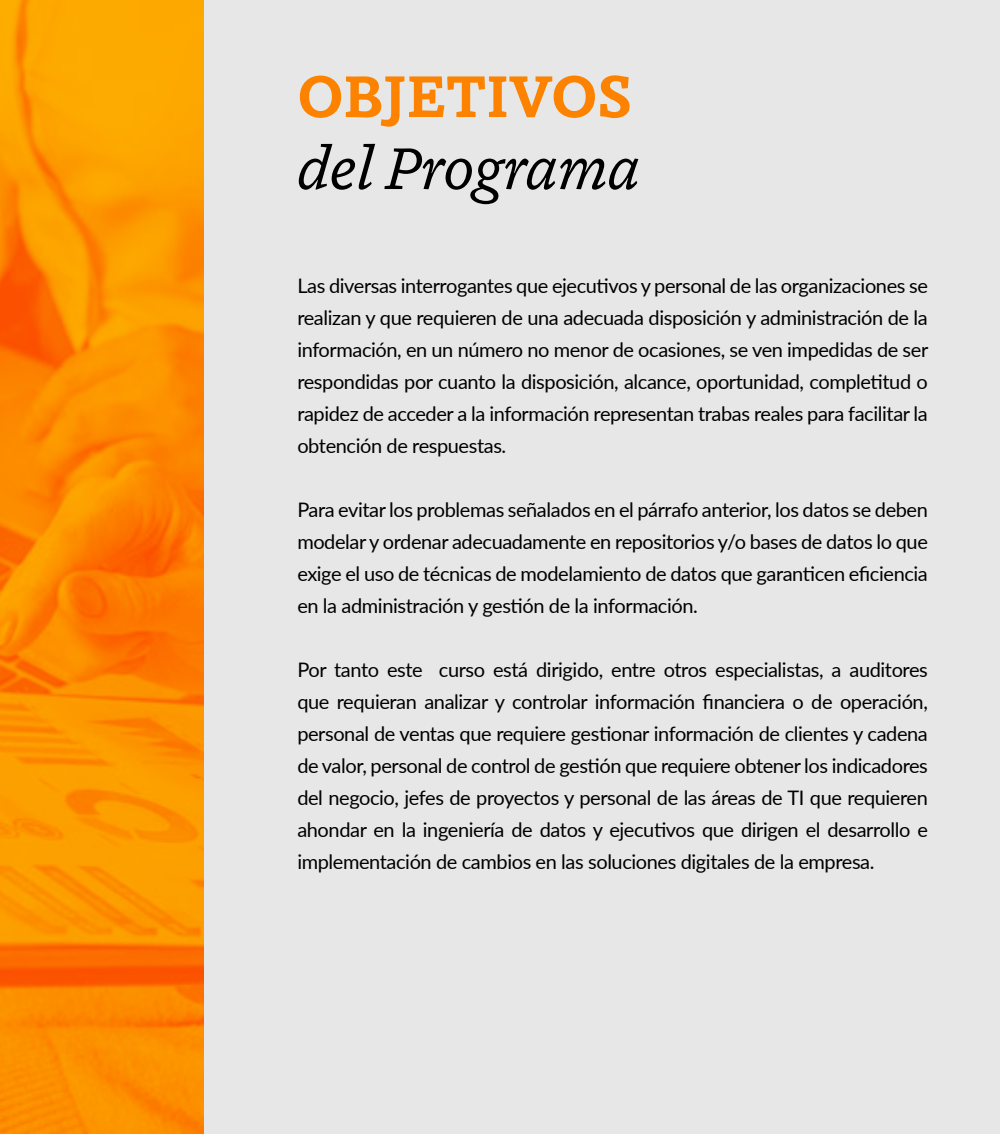
<style>
.page{position:relative;width:1000px;height:1134px;background:#fff}
.page>*{position:absolute;margin:0;border:0;box-sizing:border-box;transform-origin:0 0}
.t1{font:italic 60px "Dovetail MVB";color:#000}
.t2{font:700 60px "Dovetail MVB";letter-spacing:.005em;color:#fc8200}
.t3{font:20px/32px "Lato";letter-spacing:-.02em;color:#000;text-align:justify}
</style>
<div class="page">
<div style="left:204px;top:0;width:796px;height:1134px;background:#e7e7e7"></div>
<img style="left:0;top:0;width:204px;height:1134px">
<h1 class="t2" style="left:298px;top:51px;width:336px">OBJETIVOS</h1>
<h1 class="t1" style="left:297px;top:125px;width:344px">del Programa</h1>
<p class="t3" style="left:297px;top:269px;width:632px">Las diversas interrogantes que ejecutivos y personal de las organizaciones se realizan y que requieren de una adecuada disposición y administración de la información, en un número no menor de ocasiones, se ven impedidas de ser respondidas por cuanto la disposición, alcance, oportunidad, completitud o rapidez de acceder a la información representan trabas reales para facilitar la obtención de respuestas.</p>
<p class="t3" style="left:297px;top:493px;width:632px">Para evitar los problemas señalados en el párrafo anterior, los datos se deben modelar y ordenar adecuadamente en repositorios y/o bases de datos lo que exige el uso de técnicas de modelamiento de datos que garanticen eficiencia en la administración y gestión de la información.</p>
<p class="t3" style="left:297px;top:653px;width:632px">Por tanto este curso está dirigido, entre otros especialistas, a auditores que requieran analizar y controlar información financiera o de operación, personal de ventas que requiere gestionar información de clientes y cadena de valor, personal de control de gestión que requiere obtener los indicadores del negocio, jefes de proyectos y personal de las áreas de TI que requieren ahondar en la ingeniería de datos y ejecutivos que dirigen el desarrollo e implementación de cambios en las soluciones digitales de la empresa.</p>
</div>
